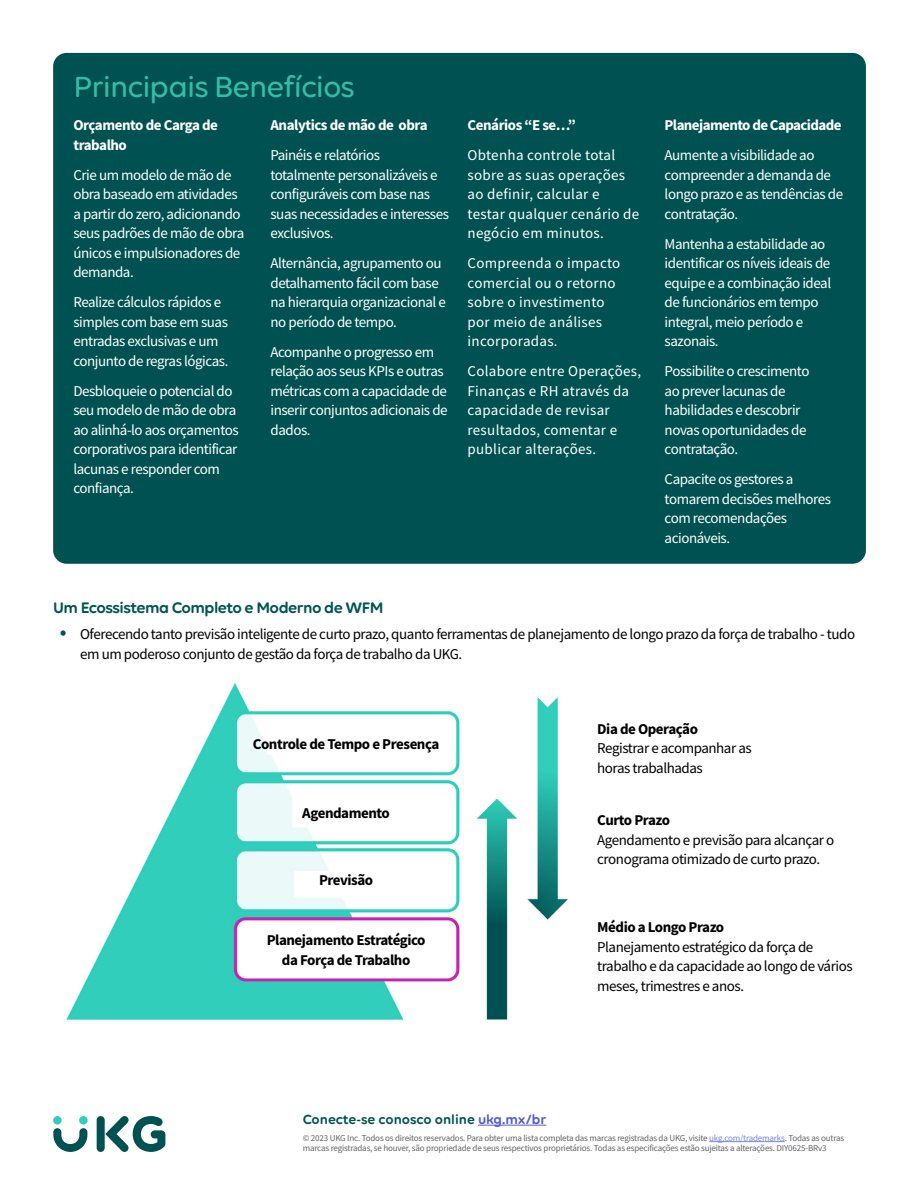
<style>
.page{position:relative;width:918px;height:1188px;background:#fff}
.page>*{position:absolute;margin:0;border:0;box-sizing:border-box;transform-origin:0 0}
.t1{font:500 31.5px "Volte Rounded";letter-spacing:-.03em;color:#36bba5}
.t2{font:600 16.5px "Volte Rounded";letter-spacing:-.03em;color:#005551}
.t3{font:15px/19.5px "Source Sans Pro";letter-spacing:-.03em;color:#fff}
.t4{font:15px/19.5px "Source Sans Pro";letter-spacing:-.03em;color:#000}
.t5{font:15px/19.5px "Source Sans Pro";letter-spacing:.02em;color:#fff}
.t6{font:700 15px/19.5px "Source Sans Pro";letter-spacing:-.03em;color:#000;text-align:center}
.t7{font:700 15px/19.5px "Source Sans Pro";letter-spacing:-.03em;color:#fff}
.t8{font:600 14.25px "Volte Rounded";color:#005551}
.t9{font:9px/10.5px "Source Sans Pro";letter-spacing:-.02em;color:#636466}
.s1{font-size:22.5px;color:#005551}
.s2{color:#4f5cd6}
.s3{color:#7b85e0}
</style>
<div class="page">
<img style="left:53px;top:52px;width:813px;height:1100px">
<div style="left:53px;top:53px;width:813px;height:511px;background:#005151;border-radius:14px"></div>
<hr style="left:478px;top:1125px;width:68px;height:1px;background:#4f5cd6">
<div style="left:97px;top:1116px;width:8px;height:36px;background:#005151;border-radius:4px"></div>
<svg style="left:105px;top:1116px;width:60px;height:36px"></svg>
<div style="left:53px;top:1116px;width:9px;height:9px;background:#30cebb;border-radius:50%"></div>
<div style="left:79px;top:1116px;width:9px;height:9px;background:#30cebb;border-radius:50%"></div>
<svg style="left:53px;top:1128px;width:34px;height:24px"></svg>
<hr style="left:709px;top:1141px;width:76px;height:1px;background:#7b85e0">
<h1 class="t1" style="left:73px;top:68px;width:283px">Principais Benefícios</h1>
<p class="t7" style="left:73px;top:115px;width:146px">Orçamento de Carga de trabalho</p>
<p class="t3" style="left:73px;top:165px;width:172px">Crie um modelo de mão de obra baseado em atividades a partir do zero, adicionando seus padrões de mão de obra únicos e impulsionadores de demanda.</p>
<p class="t3" style="left:73px;top:292px;width:157px">Realize cálculos rápidos e simples com base em suas entradas exclusivas e um conjunto de regras lógicas.</p>
<p class="t3" style="left:73px;top:381px;width:167px">Desbloqueie o potencial do seu modelo de mão de obra ao alinhá-lo aos orçamentos corporativos para identificar lacunas e responder com confiança.</p>
<p class="t7" style="left:270px;top:115px;width:159px">Analytics de mão de obra</p>
<p class="t3" style="left:270px;top:145px;width:180px">Painéis e relatórios totalmente personalizáveis e configuráveis com base nas suas necessidades e interesses exclusivos.</p>
<p class="t3" style="left:270px;top:253px;width:177px">Alternância, agrupamento ou detalhamento fácil com base na hierarquia organizacional e no período de tempo.</p>
<p class="t3" style="left:270px;top:342px;width:179px">Acompanhe o progresso em relação aos seus KPIs e outras métricas com a capacidade de inserir conjuntos adicionais de dados.</p>
<p class="t7" style="left:468px;top:115px;width:110px">Cenários “E se…”</p>
<p class="t5" style="left:468px;top:145px;width:173px">Obtenha controle total sobre as suas operações ao definir, calcular e testar qualquer cenário de negócio em minutos.</p>
<p class="t5" style="left:468px;top:253px;width:154px">Compreenda o impacto comercial ou o retorno sobre o investimento por meio de análises incorporadas.</p>
<p class="t5" style="left:468px;top:361px;width:175px">Colabore entre Operações,<br>Finanças e RH através da capacidade de revisar resultados, comentar e publicar alterações.</p>
<p class="t7" style="left:665px;top:115px;width:178px">Planejamento de Capacidade</p>
<p class="t3" style="left:665px;top:145px;width:180px">Aumente a visibilidade ao compreender a demanda de longo prazo e as tendências de contratação.</p>
<p class="t3" style="left:665px;top:234px;width:168px">Mantenha a estabilidade ao identificar os níveis ideais de equipe e a combinação ideal de funcionários em tempo integral, meio período e sazonais.</p>
<p class="t3" style="left:665px;top:361px;width:146px">Possibilite o crescimento ao prever lacunas de habilidades e descobrir novas oportunidades de contratação.</p>
<p class="t3" style="left:665px;top:469px;width:168px">Capacite os gestores a tomarem decisões melhores com recomendações acionáveis.</p>
<p class="t2" style="left:53px;top:598px;width:332px">Um Ecossistema Completo e Moderno de WFM</p>
<p class="t4" style="left:80px;top:624px;width:777px;text-indent:-20px"><span class="s1">•</span> Oferecendo tanto previsão inteligente de curto prazo, quanto ferramentas de planejamento de longo prazo da força de trabalho - tudo em um poderoso conjunto de gestão da força de trabalho da UKG.</p>
<p class="t6" style="left:253px;top:734px;width:188px">Controle de Tempo e Presença</p>
<p class="t6" style="left:302px;top:803px;width:89px">Agendamento</p>
<p class="t6" style="left:319px;top:870px;width:56px">Previsão</p>
<p class="t6" style="left:267px;top:930px;width:160px">Planejamento Estratégico da Força de Trabalho</p>
<p class="t6" style="left:597px;top:719px;width:102px">Dia de Operação</p>
<p class="t4" style="left:597px;top:738px;width:156px">Registrar e acompanhar as horas trabalhadas</p>
<p class="t6" style="left:597px;top:810px;width:74px">Curto Prazo</p>
<p class="t4" style="left:597px;top:830px;width:238px">Agendamento e previsão para alcançar o cronograma otimizado de curto prazo.</p>
<p class="t6" style="left:597px;top:917px;width:129px">Médio a Longo Prazo</p>
<p class="t4" style="left:597px;top:937px;width:257px">Planejamento estratégico da força de trabalho e da capacidade ao longo de vários meses, trimestres e anos.</p>
<p class="t8" style="left:303px;top:1111px;width:245px">Conecte-se conosco online <span class="s2">ukg.mx/br</span></p>
<p class="t9" style="left:303px;top:1132px;width:543px">© 2023 UKG Inc. Todos os direitos reservados. Para obter uma lista completa das marcas registradas da UKG, visite <span class="s3">ukg.com/trademarks</span>. Todas as outras marcas registradas, se houver, são propriedade de seus respectivos proprietários. Todas as especificações estão sujeitas a alterações. DIY0625-BRv3</p>
</div>
